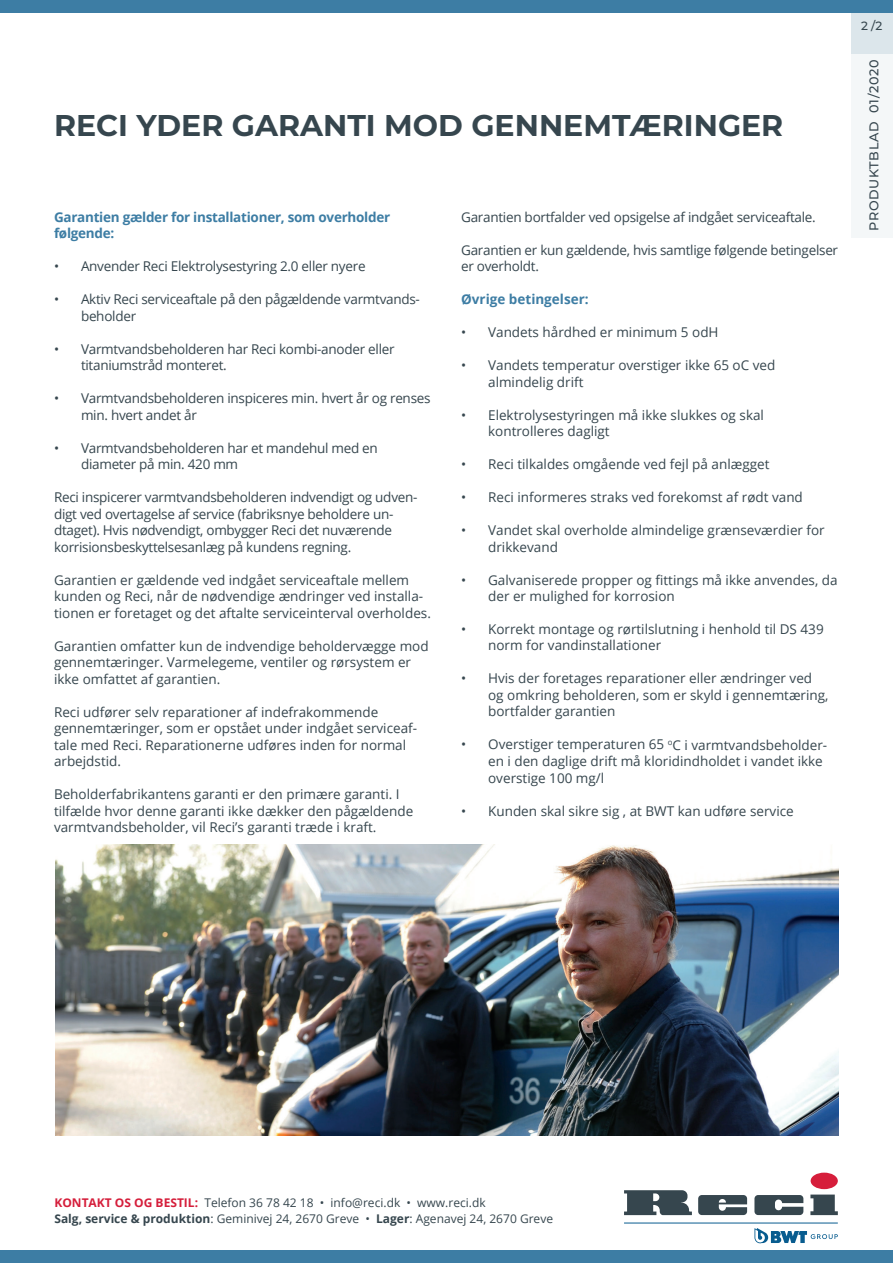
<style>
.page{position:relative;width:893px;height:1263px;background:#fff}
.page>*{position:absolute;margin:0;border:0;box-sizing:border-box;transform-origin:0 0}
.t1{font:700 30px "Montserrat";color:#36464e}
.t2{font:13.5px/16.5px "Open Sans";color:#36464e}
.t3{font:13.5px/16.5px "Open Sans";letter-spacing:-.02em;color:#36464e}
.t4{font:700 13.5px/16.5px "Open Sans";letter-spacing:-.02em;color:#3d7da4}
.t5{font:700 13.5px "Open Sans";color:#3d7da4}
.t6{font:500 12.75px "Montserrat";letter-spacing:.05em;color:#36464e}
.t7{font:12px/16.5px "Open Sans";color:#36464e}
.t8{font:500 12px "Montserrat";color:#36464e}
.s1{font-weight:700;color:#d51e3b}
.s2{font-weight:700}
</style>
<div class="page">
<div style="left:852px;top:54px;width:41px;height:183px;background:#f4f7f8"></div>
<div style="left:852px;top:13px;width:41px;height:41px;background:#dce6eb"></div>
<div style="left:0;top:0;width:893px;height:13px;background:#3d7da4"></div>
<div style="left:0;top:1250px;width:893px;height:13px;background:#3d7da4"></div>
<svg style="left:698px;top:1195px;width:49px;height:20px"></svg>
<svg style="left:754px;top:1195px;width:49px;height:20px"></svg>
<svg style="left:810px;top:1172px;width:28px;height:43px"></svg>
<svg style="left:624px;top:1190px;width:68px;height:25px;background:#56636a"></svg>
<svg style="left:754px;top:1228px;width:84px;height:15px"></svg>
<hr style="left:624px;top:1222px;width:214px;height:1px;background:#085c8f">
<img style="left:55px;top:844px;width:784px;height:291px">
<h1 class="t1" style="left:54px;top:104px;width:731px">RECI YDER GARANTI MOD GENNEMTÆRINGER</h1>
<p class="t4" style="left:54px;top:208px;width:338px">Garantien gælder for installationer, som overholder følgende:</p>
<p class="t3" style="left:54px;top:258px;width:313px">• Anvender Reci Elektrolysestyring 2.0 eller nyere</p>
<p class="t3" style="left:81px;top:291px;width:340px;text-indent:-27px">• Aktiv Reci serviceaftale på den pågældende varmtvands&shy;beholder</p>
<p class="t3" style="left:81px;top:340px;width:315px;text-indent:-27px">• Varmtvandsbeholderen har Reci kombi-anoder eller titaniumstråd monteret.</p>
<p class="t3" style="left:81px;top:390px;width:351px;text-indent:-27px">• Varmtvandsbeholderen inspiceres min. hvert år og renses min. hvert andet år</p>
<p class="t3" style="left:81px;top:439px;width:298px;text-indent:-27px">• Varmtvandsbeholderen har et mandehul med en diameter på min. 420 mm</p>
<p class="t3" style="left:54px;top:489px;width:365px">Reci inspicerer varmtvandsbeholderen indvendigt og udven&shy;digt ved overtagelse af service (fabriksnye beholdere un&shy;dtaget). Hvis nødvendigt, ombygger Reci det nuværende korrisionsbeskyttelsesanlæg på kundens regning.</p>
<p class="t2" style="left:54px;top:571px;width:378px">Garantien er gældende ved indgået serviceaftale mellem kunden og Reci, når de nødvendige ændringer ved installa&shy;tionen er foretaget og det aftalte serviceinterval overholdes.</p>
<p class="t2" style="left:54px;top:637px;width:376px">Garantien omfatter kun de indvendige beholdervægge mod gennemtæringer. Varmelegeme, ventiler og rørsystem er ikke omfattet af garantien.</p>
<p class="t2" style="left:54px;top:703px;width:365px">Reci udfører selv reparationer af indefrakommende gennemtæringer, som er opstået under indgået serviceaf&shy;tale med Reci. Reparationerne udføres inden for normal arbejdstid.</p>
<p class="t2" style="left:54px;top:785px;width:361px">Beholderfabrikantens garanti er den primære garanti. I tilfælde hvor denne garanti ikke dækker den pågældende varmtvandsbeholder, vil Reci’s garanti træde i kraft.</p>
<p class="t3" style="left:461px;top:208px;width:356px">Garantien bortfalder ved opsigelse af indgået serviceaftale.</p>
<p class="t3" style="left:461px;top:241px;width:378px">Garantien er kun gældende, hvis samtlige følgende betingelser er overholdt.</p>
<p class="t5" style="left:461px;top:290px;width:129px">Øvrige betingelser:</p>
<p class="t2" style="left:461px;top:323px;width:259px">• Vandets hårdhed er minimum 5 odH</p>
<p class="t2" style="left:488px;top:356px;width:289px;text-indent:-27px">• Vandets temperatur overstiger ikke 65 oC ved almindelig drift</p>
<p class="t2" style="left:488px;top:406px;width:277px;text-indent:-27px">• Elektrolysestyringen må ikke slukkes og skal kontrolleres dagligt</p>
<p class="t2" style="left:461px;top:455px;width:310px">• Reci tilkaldes omgående ved fejl på anlægget</p>
<p class="t2" style="left:461px;top:488px;width:343px">• Reci informeres straks ved forekomst af rødt vand</p>
<p class="t2" style="left:488px;top:521px;width:338px;text-indent:-27px">• Vandet skal overholde almindelige grænseværdier for drikkevand</p>
<p class="t2" style="left:488px;top:571px;width:351px;text-indent:-27px">• Galvaniserede propper og fittings må ikke anvendes, da der er mulighed for korrosion</p>
<p class="t2" style="left:488px;top:620px;width:337px;text-indent:-27px">• Korrekt montage og rørtilslutning i henhold til DS 439 norm for vandinstallationer</p>
<p class="t2" style="left:488px;top:670px;width:342px;text-indent:-27px">• Hvis der foretages reparationer eller ændringer ved og omkring beholderen, som er skyld i gennemtæring, bortfalder garantien</p>
<p class="t2" style="left:488px;top:736px;width:341px;text-indent:-27px">• Overstiger temperaturen 65 <sup>o</sup>C i varmtvandsbeholder&shy;en i den daglige drift må kloridindholdet i vandet ikke overstige 100 mg/l</p>
<p class="t2" style="left:461px;top:802px;width:334px">• Kunden skal sikre sig , at BWT kan udføre service</p>
<p class="t8" style="left:861px;top:17px;width:23px">2 /2</p>
<p class="t6" style="left:865px;top:231px;width:173px;rotate:-90deg">PRODUKTBLAD 01/2020</p>
<p class="t7" style="left:54px;top:1194px;width:500px"><span class="s1">KONTAKT OS OG BESTIL:</span> Telefon 36 78 42 18 • info@reci.dk • www.reci.dk<br><span class="s2">Salg, service &amp; produktion</span>: Geminivej 24, 2670 Greve • <span class="s2">Lager</span>: Agenavej 24, 2670 Greve</p>
</div>
